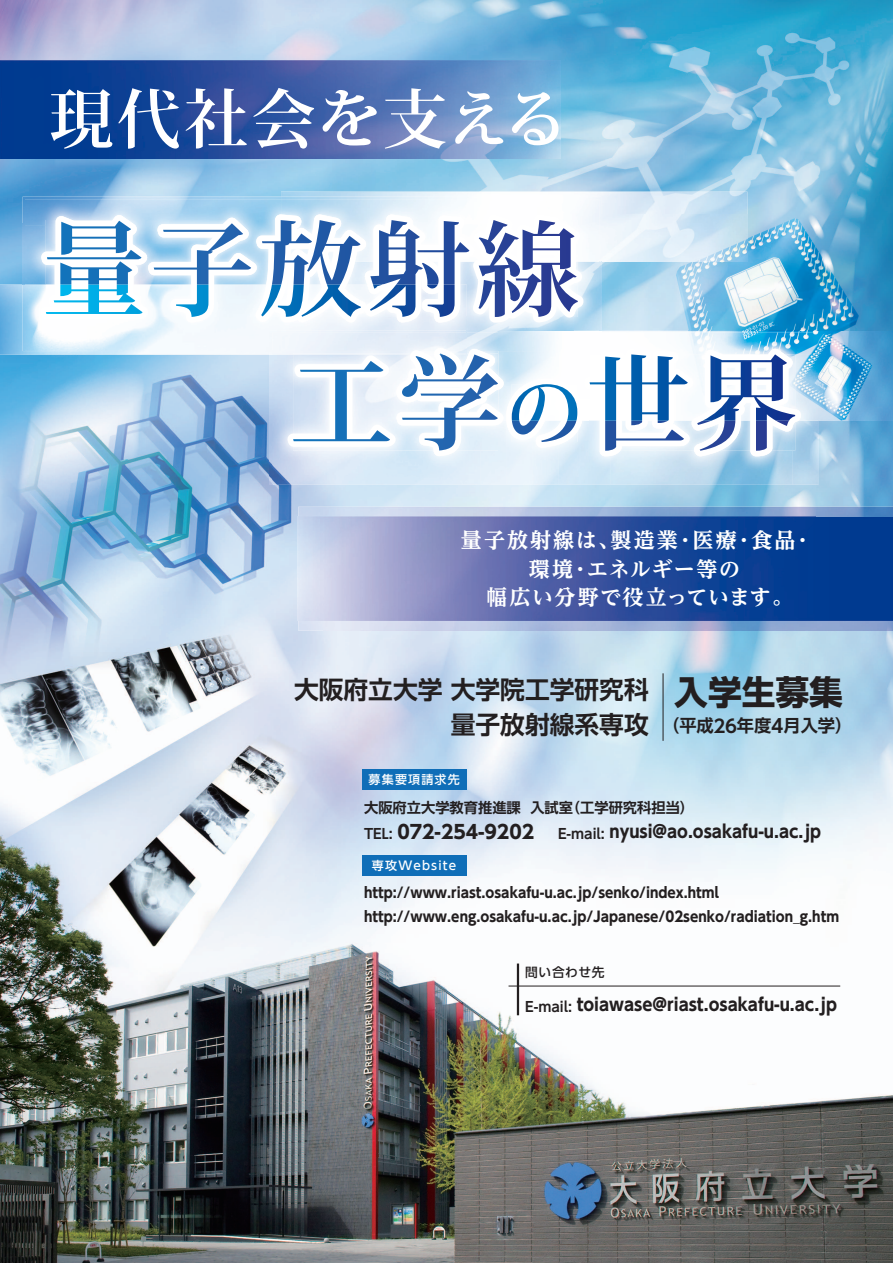
<style>
.page{position:relative;width:893px;height:1263px;background:#fff}
.page>*{position:absolute;margin:0;border:0;box-sizing:border-box;transform-origin:0 0}
.t1{font:700 64.28px "Koz Min Pro";letter-spacing:.02em;color:#fff}
.t2{font:700 33.75px "UD Shin Go Pro";color:#231f20}
.t3{font:700 24.75px/35.7px "UD Shin Go Pro De";color:#231f20;text-align:right}
.t4{font:700 expanded 21px/28.5px "UD Reimin Pro";letter-spacing:.08em;color:#fff;text-align:center}
.t5{font:700 18.75px "UD Shin Go Pro";color:#231f20}
.t6{font:700 17.25px "UD Shin Go Pro";color:#231f20;scale:.95 1}
.t7{font:700 17.25px "UD Shin Go Pro De";color:#231f20}
.t8{font:700 14.25px/24px "UD Shin Go Pro";color:#231f20;scale:.95 1}
.t9{font:700 14.25px "UD Shin Go Pro De";color:#231f20}
.t10{font:500 12.75px "UD Shin Go Pro";letter-spacing:.05em;color:#231f20}
.t11{font:500 12px "UD Shin Go Pro";letter-spacing:.1em;color:#fff}
.s1{font-size:18px}
.s2{font-size:18.75px}
.s3{font-family:"UD Shin Go Pro De";font-size:13.8px}
</style>
<div class="page">
<img style="left:0;top:0;width:893px;height:1263px">
<img style="left:298px;top:507px;width:595px;height:10px">
<img style="left:298px;top:621px;width:26px;height:10px">
<img style="left:324px;top:621px;width:569px;height:10px">
<img style="left:298px;top:517px;width:595px;height:104px">
<div style="left:362px;top:856px;width:104px;height:20px;background:#0f6eb8"></div>
<hr style="left:663px;top:673px;width:1px;height:68px;background:#231f20">
<div style="left:362px;top:770px;width:104px;height:20px;background:#0f6eb8"></div>
<img style="left:0;top:61px;width:560px;height:98px">
<hr style="left:508px;top:986px;width:332px;height:1px;background:#231f20">
<hr style="left:517px;top:963px;width:2px;height:52px;background:#231f20">
<img style="left:281px;top:192px;width:466px;height:13px">
<img style="left:23px;top:197px;width:258px;height:26px">
<img style="left:23px;top:223px;width:2px;height:62px">
<img style="left:281px;top:197px;width:320px;height:8px">
<img style="left:25px;top:199px;width:256px;height:26px">
<img style="left:25px;top:225px;width:15px;height:60px">
<img style="left:281px;top:199px;width:318px;height:6px">
<img style="left:270px;top:457px;width:28px;height:28px">
<img style="left:801px;top:330px;width:18px;height:1px">
<img style="left:793px;top:421px;width:26px;height:64px">
<img style="left:272px;top:485px;width:546px;height:1px">
<img style="left:481px;top:457px;width:25px;height:28px">
<img style="left:506px;top:457px;width:26px;height:28px">
<img style="left:558px;top:457px;width:52px;height:28px">
<img style="left:298px;top:457px;width:183px;height:28px">
<img style="left:532px;top:457px;width:26px;height:28px">
<img style="left:610px;top:457px;width:183px;height:28px">
<img style="left:0;top:285px;width:40px;height:70px">
<img style="left:25px;top:285px;width:15px;height:66px">
<img style="left:801px;top:331px;width:92px;height:90px">
<img style="left:801px;top:333px;width:17px;height:21px">
<img style="left:801px;top:354px;width:17px;height:67px">
<svg style="left:40px;top:205px;width:761px;height:252px"></svg>
<img style="left:721px;top:379px;width:20px;height:16px">
<img style="left:711px;top:397px;width:65px;height:24px">
<h1 class="t1" style="left:49px;top:72px;width:520px">現代社会を支える</h1>
<h3 class="t4" style="left:461px;top:526px;width:354px">量子放射線は、製造業・医療・食品・環境・エネルギー等の<br>幅広い分野で役立っています。</h3>
<h3 class="t3" style="left:294px;top:671px;width:356px">大阪府立大学 大学院工学研究科量子放射線系専攻</h3>
<h2 class="t2" style="left:674px;top:665px;width:170px">入学生募集</h2>
<p class="t7" style="left:662px;top:712px;width:192px">（平成<span class="s1">２６</span>年度<span class="s2">4</span>月入学）</p>
<p class="t11" style="left:369px;top:769px;width:93px">募集要項請求先</p>
<p class="t9" style="left:364px;top:796px;width:332px">大阪府立大学教育推進課 入試室（工学研究科担当）</p>
<h3 class="t5" style="left:364px;top:816px;width:171px"><span class="s3">TEL:</span> 072-254-9202</h3>
<p class="t6" style="left:558px;top:817px;width:279px"><span class="s3">E-mail:</span> nyusi@ao.osakafu-u.ac.jp</p>
<p class="t11" style="left:372px;top:856px;width:86px">専攻Website</p>
<p class="t8" style="left:364px;top:880px;width:502px">http://www.riast.osakafu-u.ac.jp/senko/index.html http://www.eng.osakafu-u.ac.jp/Japanese/02senko/radiation_g.htm</p>
<p class="t10" style="left:525px;top:962px;width:81px">問い合わせ先</p>
<p class="t6" style="left:525px;top:991px;width:330px"><span class="s3">E-mail:</span> toiawase@riast.osakafu-u.ac.jp</p>
</div>
